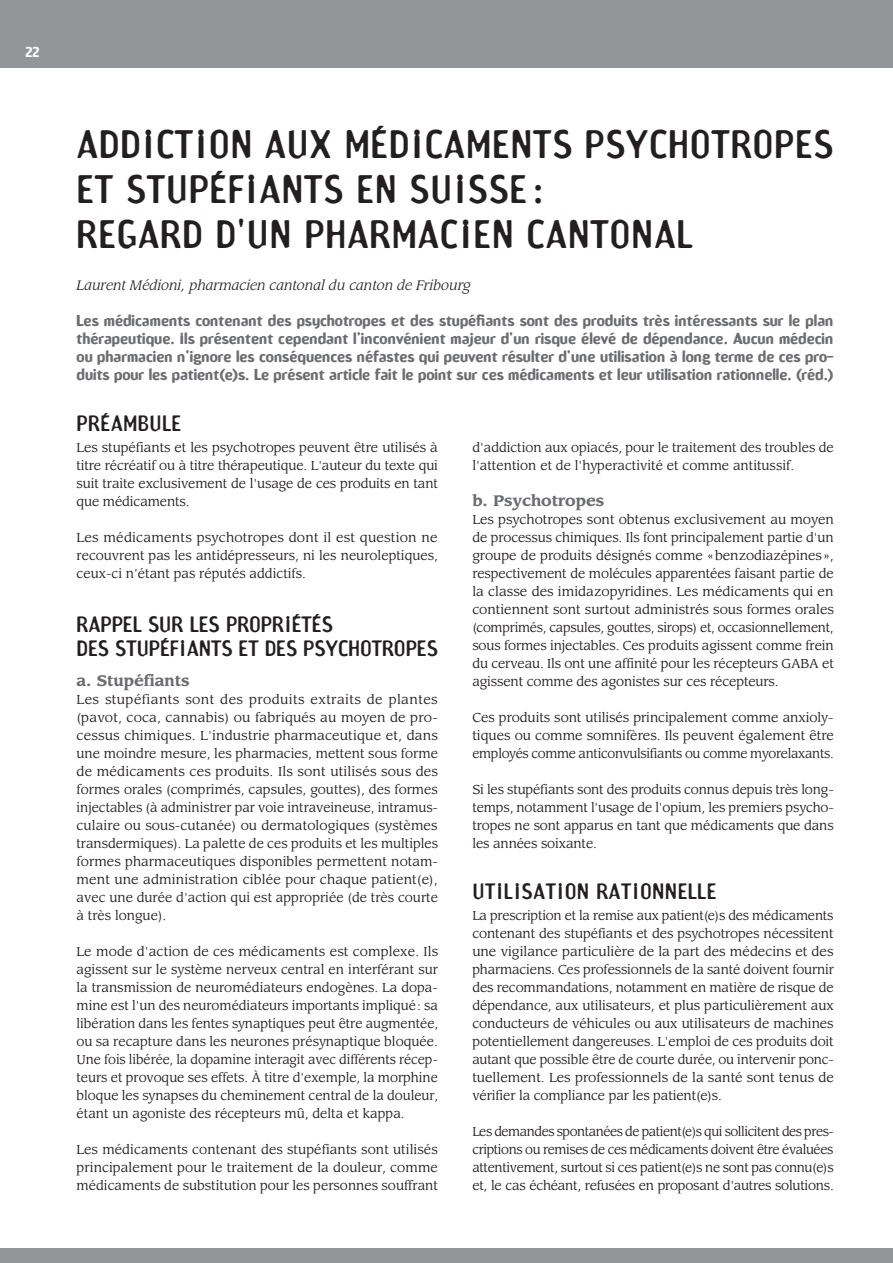
<style>
.page{position:relative;width:893px;height:1263px;background:#fff}
.page>*{position:absolute;margin:0;border:0;box-sizing:border-box;transform-origin:0 0}
.titre{font:37.5px/45px "Amoebia Sans";letter-spacing:.02em;color:#231f20}
.sous-titre_2_lignes{font:21px "Amoebia Sans";color:#231f20}
.sous_titre_1_ligne{font:21px "Amoebia Sans";letter-spacing:.02em;color:#231f20}
.chapeau{font:700 15px/18px "Amoebia";color:#6c6d70;text-align:justify}
.sous_sous_titre{font:700 15px "Leawood";color:#6c6d70}
.auteur{font:italic 13.5px "Leawood";color:#231f20}
.t1{font:700 13.5px "Amoebia";color:#fff}
.texte_courant{font:12.75px/18px "Leawood";color:#231f20;text-align:justify}
</style>
<div class="page">
<div style="left:0;top:0;width:893px;height:68px;background:#939598"></div>
<div style="left:0;top:1249px;width:893px;height:14px;background:#939598"></div>
<p class="t1" style="left:26px;top:45px;width:16px">22</p>
<p class="titre" style="left:77px;top:121px;width:758px">ADDICTION AUX MÉDICAMENTS PSYCHOTROPES<br>ET STUPÉFIANTS EN SUISSE :</p>
<p class="titre" style="left:77px;top:211px;width:617px">REGARD D'UN PHARMACIEN CANTONAL</p>
<p class="auteur" style="left:77px;top:276px;width:396px">Laurent Médioni, pharmacien cantonal du canton de Fribourg</p>
<p class="chapeau" style="left:77px;top:311px;width:758px">Les médicaments contenant des psychotropes et des stupéfiants sont des produits très intéressants sur le plan thérapeutique. Ils présentent cependant l'inconvénient majeur d'un risque élevé de dépendance. Aucun médecin ou pharmacien n'ignore les conséquences néfastes qui peuvent résulter d'une utilisation à long terme de ces pro&shy;duits pour les patient(e)s. Le présent article fait le point sur ces médicaments et leur utilisation rationnelle. (réd.)</p>
<p class="sous_titre_1_ligne" style="left:77px;top:411px;width:106px">PRÉAMBULE</p>
<p class="texte_courant" style="left:77px;top:438px;width:363px">Les stupéfiants et les psychotropes peuvent être utilisés à titre récréatif ou à titre thérapeutique. L'auteur du texte qui suit traite exclusivement de l'usage de ces produits en tant que médicaments.</p>
<p class="texte_courant" style="left:77px;top:528px;width:363px">Les médicaments psychotropes dont il est question ne recouvrent pas les antidépresseurs, ni les neuroleptiques, ceux-ci n'étant pas réputés addictifs.</p>
<p class="sous-titre_2_lignes" style="left:77px;top:612px;width:258px">RAPPEL SUR LES PROPRIÉTÉS</p>
<p class="sous-titre_2_lignes" style="left:77px;top:636px;width:363px">DES STUPÉFIANTS ET DES PSYCHOTROPES</p>
<p class="sous_sous_titre" style="left:77px;top:671px;width:115px">a. Stupéfiants</p>
<p class="texte_courant" style="left:77px;top:690px;width:363px">Les stupéfiants sont des produits extraits de plantes (pavot, coca, cannabis) ou fabriqués au moyen de pro&shy;cessus chimiques. L'industrie pharmaceutique et, dans une moindre mesure, les pharmacies, mettent sous forme de médicaments ces produits. Ils sont utilisés sous des formes orales (comprimés, capsules, gouttes), des formes injectables (à administrer par voie intraveineuse, intramus&shy;culaire ou sous-cutanée) ou dermatologiques (systèmes transdermiques). La palette de ces produits et les multiples formes pharmaceutiques disponibles permettent notam&shy;ment une administration ciblée pour chaque patient(e), avec une durée d'action qui est appropriée (de très courte à très longue).</p>
<p class="texte_courant" style="left:77px;top:942px;width:363px">Le mode d'action de ces médicaments est complexe. Ils agissent sur le système nerveux central en interférant sur la transmission de neuromédiateurs endogènes. La dopa&shy;mine est l'un des neuromédiateurs importants impliqué: sa libération dans les fentes synaptiques peut être augmentée, ou sa recapture dans les neurones présynaptique bloquée.<br>Une fois libérée, la dopamine interagit avec différents récep&shy;teurs et provoque ses effets. À titre d'exemple, la morphine bloque les synapses du cheminement central de la douleur, étant un agoniste des récepteurs mû, delta et kappa.</p>
<p class="texte_courant" style="left:77px;top:1140px;width:363px">Les médicaments contenant des stupéfiants sont utilisés principalement pour le traitement de la douleur, comme médicaments de substitution pour les personnes souffrant</p>
<p class="texte_courant" style="left:472px;top:438px;width:363px">d'addiction aux opiacés, pour le traitement des troubles de l'attention et de l'hyperactivité et comme antitussif.</p>
<p class="sous_sous_titre" style="left:472px;top:491px;width:134px">b. Psychotropes</p>
<p class="texte_courant" style="left:472px;top:510px;width:363px">Les psychotropes sont obtenus exclusivement au moyen de processus chimiques. Ils font principalement partie d'un groupe de produits désignés comme «benzodiazépines», respectivement de molécules apparentées faisant partie de la classe des imidazopyridines. Les médicaments qui en contiennent sont surtout administrés sous formes orales (comprimés, capsules, gouttes, sirops) et, occasionnellement, sous formes injectables. Ces produits agissent comme frein du cerveau. Ils ont une affinité pour les récepteurs GABA et agissent comme des agonistes sur ces récepteurs.</p>
<p class="texte_courant" style="left:472px;top:708px;width:363px">Ces produits sont utilisés principalement comme anxioly&shy;tiques ou comme somnifères. Ils peuvent également être employés comme anticonvulsifiants ou comme myorelaxants.</p>
<p class="texte_courant" style="left:472px;top:780px;width:363px">Si les stupéfiants sont des produits connus depuis très long&shy;temps, notamment l'usage de l'opium, les premiers psycho&shy;tropes ne sont apparus en tant que médicaments que dans les années soixante.</p>
<p class="sous_titre_1_ligne" style="left:472px;top:879px;width:246px">UTILISATION RATIONNELLE</p>
<p class="texte_courant" style="left:472px;top:906px;width:363px">La prescription et la remise aux patient(e)s des médicaments contenant des stupéfiants et des psychotropes nécessitent une vigilance particulière de la part des médecins et des pharmaciens. Ces professionnels de la santé doivent fournir des recommandations, notamment en matière de risque de dépendance, aux utilisateurs, et plus particulièrement aux conducteurs de véhicules ou aux utilisateurs de machines potentiellement dangereuses. L'emploi de ces produits doit autant que possible être de courte durée, ou intervenir ponc&shy;tuellement. Les professionnels de la santé sont tenus de vérifier la compliance par les patient(e)s.</p>
<p class="texte_courant" style="left:472px;top:1122px;width:363px">Les demandes spontanées de patient(e)s qui sollicitent des pres&shy;criptions ou remises de ces médicaments doivent être évaluées attentivement, surtout si ces patient(e)s ne sont pas connu(e)s et, le cas échéant, refusées en proposant d'autres solutions.</p>
</div>
